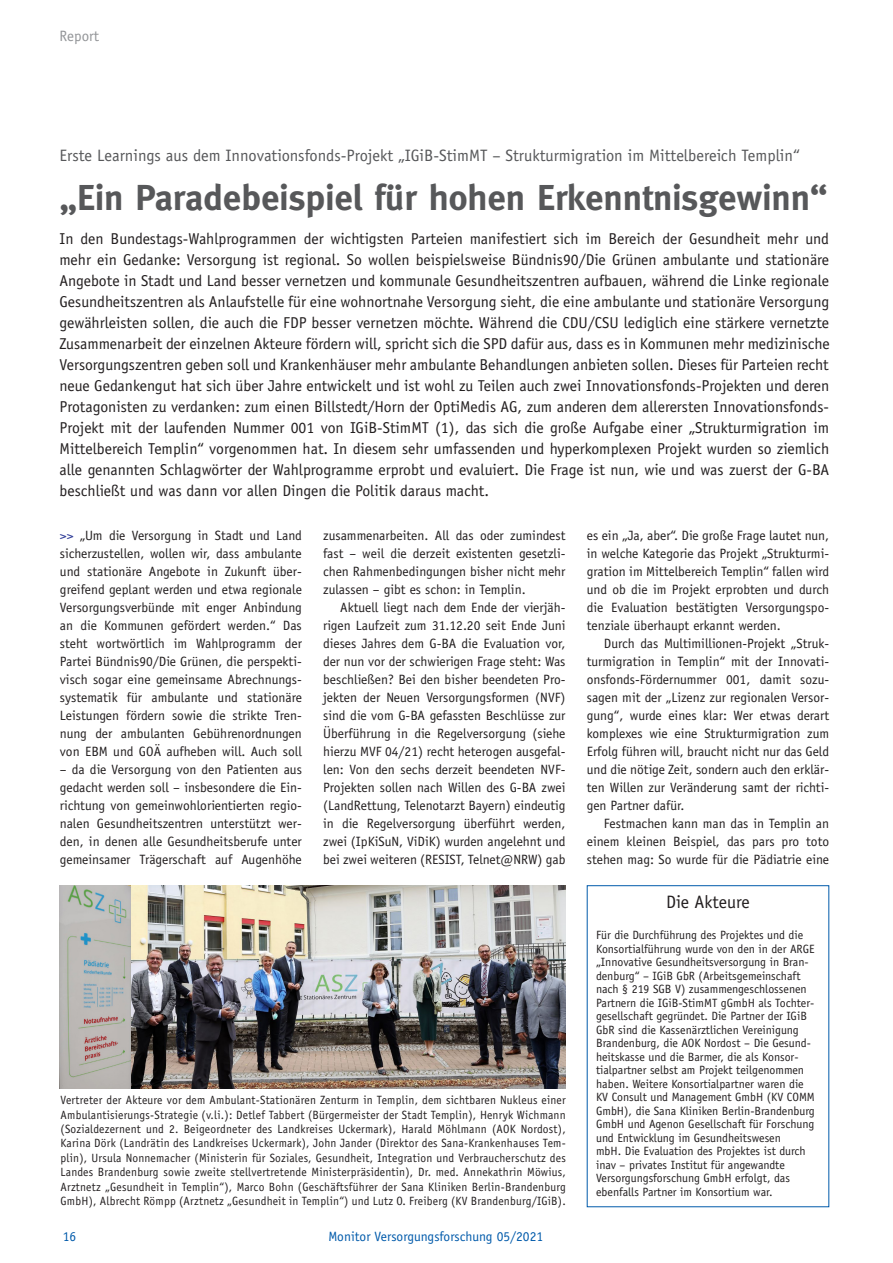
<style>
.page{position:relative;width:893px;height:1263px;background:#fff}
.page>*{position:absolute;margin:0;border:0;box-sizing:border-box;transform-origin:0 0}
._00_Report_Überschri{font:700 36px "Meta";color:#57585a}
._12_Abstract_Heads{font:18px "Officina Sans";color:#231f20}
._00_Interview_Einlei{font:16.5px "Officina Sans";color:#57585a}
._10_Wissenschaft_Aut{font:15.75px/21px "Officina Sans";color:#231f20;text-align:justify}
.t1{font:15px "Officina Sans";color:#939598}
._04_Fließtext_Einzug{font:13.5px/18px "Officina Sans";color:#231f20;text-align:justify}
.t2{font:13.5px "Officina Sans";color:#015aaa}
._05_Bildunterschrift{font:12px/13.5px "Officina Sans";color:#231f20}
._05_Bildunterschrift-2{font:12px/14.4px "Officina Sans";color:#231f20;text-align:justify;scale:.96 1}
.s1{color:#323f99}
</style>
<div class="page">
<img style="left:59px;top:885px;width:507px;height:204px">
<p class="t1" style="left:60px;top:27px;width:41px">Report</p>
<p class="_00_Interview_Einlei" style="left:60px;top:146px;width:742px">Erste Learnings aus dem Innovationsfonds-Projekt „IGiB-StimMT – Strukturmigration im Mittelbereich Templin“</p>
<p class="_00_Report_Überschri" style="left:60px;top:177px;width:770px">„Ein Paradebeispiel für hohen Erkenntnisgewinn“</p>
<p class="_10_Wissenschaft_Aut" style="left:60px;top:228px;width:772px">In den Bundestags-Wahlprogrammen der wichtigsten Parteien manifestiert sich im Bereich der Gesundheit mehr und mehr ein Gedanke: Versorgung ist regional. So wollen beispielsweise Bündnis90/Die Grünen ambulante und stationäre Angebote in Stadt und Land besser vernetzen und kommunale Gesundheitszentren aufbauen, während die Linke regionale Gesundheitszentren als Anlaufstelle für eine wohnortnahe Versorgung sieht, die eine ambulante und stationäre Versorgung gewährleisten sollen, die auch die FDP besser vernetzen möchte. Während die CDU/CSU lediglich eine stärkere vernetzte Zusammenarbeit der einzelnen Akteure fördern will, spricht sich die SPD dafür aus, dass es in Kommunen mehr medizinische Versorgungszentren geben soll und Krankenhäuser mehr ambulante Behandlungen anbieten sollen. Dieses für Parteien recht neue Gedankengut hat sich über Jahre entwickelt und ist wohl zu Teilen auch zwei Innovationsfonds-Projekten und deren Protagonisten zu verdanken: zum einen Billstedt/Horn der OptiMedis AG, zum anderen dem allerersten Innovationsfonds-Projekt mit der laufenden Nummer 001 von IGiB-StimMT (1), das sich die große Aufgabe einer „Strukturmigration im Mittelbereich Templin“ vorgenommen hat. In diesem sehr umfassenden und hyperkomplexen Projekt wurden so ziemlich alle genannten Schlagwörter der Wahlprogramme erprobt und evaluiert. Die Frage ist nun, wie und was zuerst der G-BA beschließt und was dann vor allen Dingen die Politik daraus macht.</p>
<p class="_04_Fließtext_Einzug" style="left:60px;top:526px;width:243px"><span class="s1">&gt;&gt;</span> „Um die Versorgung in Stadt und Land sicherzustellen, wollen wir, dass ambulante und stationäre Angebote in Zukunft über&shy;greifend geplant werden und etwa regionale Versorgungsverbünde mit enger Anbindung an die Kommunen gefördert werden.“ Das steht wortwörtlich im Wahlprogramm der Partei Bündnis90/Die Grünen, die perspekti&shy;visch sogar eine gemeinsame Abrechnungs&shy;systematik für ambulante und stationäre Leistungen fördern sowie die strikte Tren&shy;nung der ambulanten Gebührenordnungen von EBM und GOÄ aufheben will. Auch soll</p>
<p class="_04_Fließtext_Einzug" style="left:60px;top:760px;width:243px">– da die Versorgung von den Patienten aus gedacht werden soll – insbesondere die Ein&shy;richtung von gemeinwohlorientierten regio&shy;nalen Gesundheitszentren unterstützt wer&shy;den, in denen alle Gesundheitsberufe unter gemeinsamer Trägerschaft auf Augenhöhe</p>
<p class="_04_Fließtext_Einzug" style="left:323px;top:526px;width:244px">zusammenarbeiten. All das oder zumindest fast – weil die derzeit existenten gesetzli&shy;chen Rahmenbedingungen bisher nicht mehr zulassen – gibt es schon: in Templin.</p>
<p class="_04_Fließtext_Einzug" style="left:323px;top:598px;width:244px;text-indent:17px">Aktuell liegt nach dem Ende der vierjäh&shy;rigen Laufzeit zum 31.12.20 seit Ende Juni dieses Jahres dem G-BA die Evaluation vor, der nun vor der schwierigen Frage steht: Was beschließen? Bei den bisher beendeten Pro&shy;jekten der Neuen Versorgungsformen (NVF) sind die vom G-BA gefassten Beschlüsse zur Überführung in die Regelversorgung (siehe hierzu MVF 04/21) recht heterogen ausgefal&shy;len: Von den sechs derzeit beendeten NVF-Projekten sollen nach Willen des G-BA zwei (LandRettung, Telenotarzt Bayern) eindeutig in die Regelversorgung überführt werden, zwei (IpKiSuN, ViDiK) wurden angelehnt und bei zwei weiteren (RESIST, Telnet@NRW) gab</p>
<p class="_05_Bildunterschrift-2" style="left:61px;top:1093px;width:528px">Vertreter der Akteure vor dem Ambulant-Stationären Zenturm in Templin, dem sichtbaren Nukleus einer Ambulantisierungs-Strategie (v.li.): Detlef Tabbert (Bürgermeister der Stadt Templin), Henryk Wichmann (Sozialdezernent und 2. Beigeordneter des Landkreises Uckermark), Harald Möhlmann (AOK Nordost), Karina Dörk (Landrätin des Landkreises Uckermark), John Jander (Direktor des Sana-Krankenhauses Tem&shy;plin), Ursula Nonnemacher (Ministerin für Soziales, Gesundheit, Integration und Verbraucherschutz des Landes Brandenburg sowie zweite stellvertretende Ministerpräsidentin), Dr. med. Annekathrin Möwius, Arztnetz „Gesundheit in Templin“), Marco Bohn (Geschäftsführer der Sana Kliniken Berlin-Brandenburg GmbH), Albrecht Römpp (Arztnetz „Gesundheit in Templin“) und Lutz O. Freiberg (KV Brandenburg/IGiB).</p>
<p class="t2" style="left:63px;top:1228px;width:15px">16</p>
<p class="t2" style="left:329px;top:1228px;width:216px">Monitor Versorgungsforschung 05/2021</p>
<p class="_04_Fließtext_Einzug" style="left:587px;top:526px;width:244px">es ein „Ja, aber“. Die große Frage lautet nun, in welche Kategorie das Projekt „Strukturmi&shy;gration im Mittelbereich Templin“ fallen wird und ob die im Projekt erprobten und durch die Evaluation bestätigten Versorgungspo&shy;tenziale überhaupt erkannt werden.</p>
<p class="_04_Fließtext_Einzug" style="left:587px;top:634px;width:244px;text-indent:17px">Durch das Multimillionen-Projekt „Struk&shy;turmigration in Templin“ mit der Innovati&shy;onsfonds-Fördernummer 001, damit sozu&shy;sagen mit der „Lizenz zur regionalen Versor&shy;gung“, wurde eines klar: Wer etwas derart komplexes wie eine Strukturmigration zum Erfolg führen will, braucht nicht nur das Geld und die nötige Zeit, sondern auch den erklär&shy;ten Willen zur Veränderung samt der richti&shy;gen Partner dafür.</p>
<p class="_04_Fließtext_Einzug" style="left:587px;top:814px;width:244px;text-indent:17px">Festmachen kann man das in Templin an einem kleinen Beispiel, das pars pro toto stehen mag: So wurde für die Pädiatrie eine</p>
<p class="_12_Abstract_Heads" style="left:666px;top:891px;width:85px">Die Akteure</p>
<p class="_05_Bildunterschrift" style="left:596px;top:928px;width:220px">Für die Durchführung des Projektes und die Konsortialführung wurde von den in der ARGE „Innovative Gesundheitsversorgung in Bran&shy;denburg“ – IGiB GbR (Arbeitsgemeinschaft nach § 219 SGB V) zusammengeschlossenen Partnern die IGiB-StimMT gGmbH als Tochter&shy;gesellschaft gegründet. Die Partner der IGiB GbR sind die Kassenärztlichen Vereinigung Brandenburg, die AOK Nordost – Die Gesund&shy;heitskasse und die Barmer, die als Konsor&shy;tialpartner selbst am Projekt teilgenommen haben. Weitere Konsortialpartner waren die KV Consult und Management GmbH (KV COMM GmbH), die Sana Kliniken Berlin-Brandenburg GmbH und Agenon Gesellschaft für Forschung und Entwicklung im Gesundheitswesen<br>mbH. Die Evaluation des Projektes ist durch inav – privates Institut für angewandte Versorgungsforschung GmbH erfolgt, das ebenfalls Partner im Konsortium war.</p>
</div>
